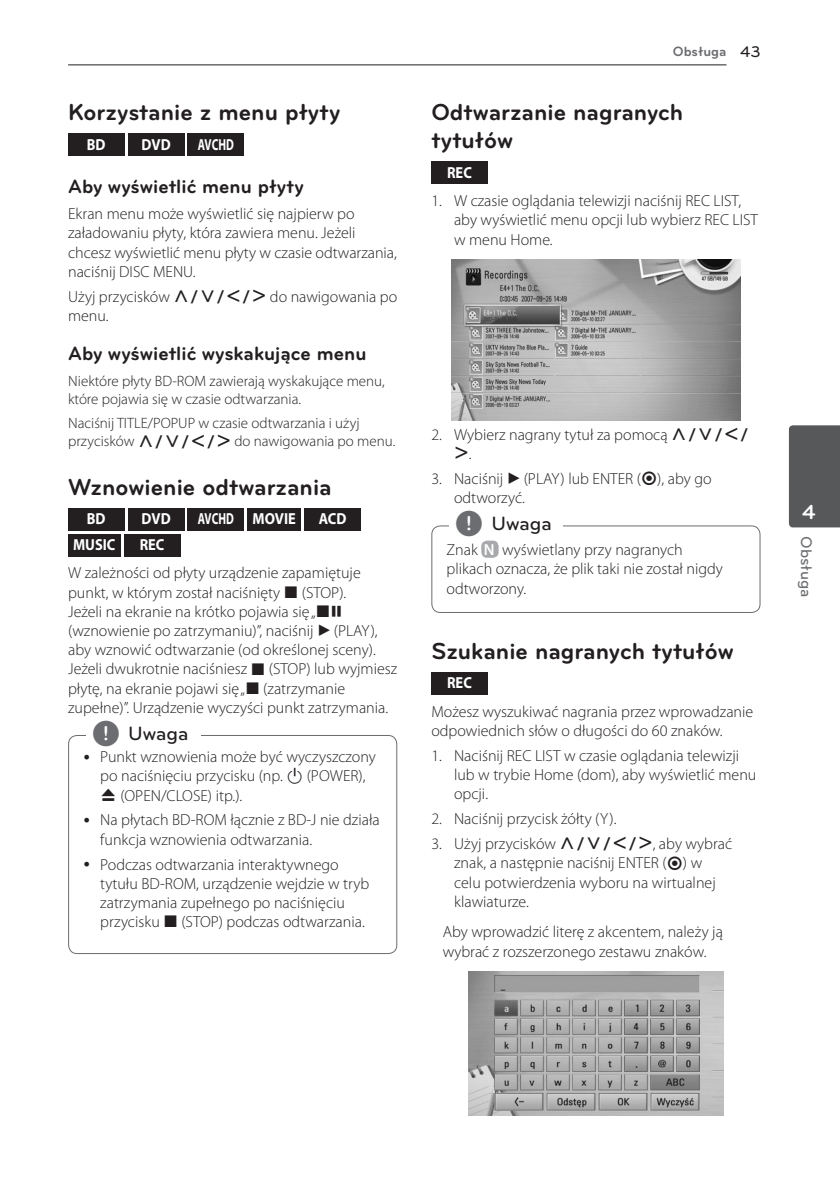
<style>
.page{position:relative;width:840px;height:1191px;background:#fff}
.page>*{position:absolute;margin:0;border:0;box-sizing:border-box;transform-origin:0 0}
.Title_2{font:700 24px/28px "Bryant LG";color:#231f20}
.t1{font:700 21px "Bryant LG";color:#fff}
.Title_3{font:700 20px "Bryant LG";color:#231f20}
.t2{font:500 20px "Bryant LG";color:#231f20}
.Content_text_Light{font:300 16px/19.2px "Myriad Pro";color:#231f20}
.Content_text_Num{font:300 16px/19.2px "Myriad Pro";color:#231f20}
.Content_Table_Setup{font:300 16px/19.2px "Myriad Pro";color:#231f20}
.t3{font:700 16px "Myriad Pro";color:#fff;scale:.9 1}
.t4{font:700 16px "Myriad Pro";color:#fff;scale:.7 1}
.t5{font:500 16px "Bryant LG";color:#6c6d70}
.Content_text_Light-2{font:300 15px/18px "Myriad Pro";color:#231f20}
.t6{font:700 14px "Bryant LG";color:#6c6d70}
.s1{font-family:"UPSYS Common";font-weight:400}
.s2{font-family:"UPSYS Common";font-weight:400;font-size:16px}
.s3{font-family:"UPSYS Common";font-weight:400;font-size:30px;color:#6c6d70}
.s4{font-weight:500;font-size:16px;color:#231f20}
.s5{font-weight:600;color:#fff}
</style>
<div class="page">
<hr style="left:68px;top:64px;width:658px;height:1px;background:#231f20">
<div style="left:788px;top:425px;width:51px;height:102px;background:#57585a"></div>
<div style="left:68px;top:134px;width:56px;height:22px;background:#231f20"></div>
<div style="left:128px;top:134px;width:56px;height:22px;background:#231f20"></div>
<div style="left:188px;top:134px;width:56px;height:22px;background:#231f20"></div>
<div style="left:68px;top:508px;width:56px;height:23px;background:#231f20"></div>
<div style="left:128px;top:508px;width:56px;height:23px;background:#231f20"></div>
<div style="left:188px;top:508px;width:56px;height:23px;background:#231f20"></div>
<div style="left:247px;top:508px;width:54px;height:23px;background:#231f20"></div>
<div style="left:304px;top:508px;width:56px;height:23px;background:#231f20"></div>
<div style="left:68px;top:534px;width:52px;height:22px;background:#231f20"></div>
<div style="left:124px;top:534px;width:56px;height:22px;background:#231f20"></div>
<div style="left:68px;top:735px;width:329px;height:219px;border:1px solid #6c6d70;border-radius:9px"></div>
<div style="left:86px;top:730px;width:114px;height:20px;background:#fff"></div>
<div style="left:431px;top:162px;width:56px;height:22px;background:#231f20"></div>
<img style="left:451px;top:259px;width:288px;height:162px">
<div style="left:481px;top:540px;width:17px;height:18px;background:#a8a9ad;border-radius:6px"></div>
<div style="left:431px;top:525px;width:329px;height:88px;border:1px solid #6c6d70;border-radius:9px"></div>
<div style="left:449px;top:520px;width:113px;height:20px;background:#fff"></div>
<div style="left:431px;top:672px;width:56px;height:22px;background:#231f20"></div>
<img style="left:468px;top:971px;width:255px;height:144px">
<p class="Title_2" style="left:68px;top:98px;width:273px">Korzystanie z menu płyty</p>
<p class="t3" style="left:87px;top:134px;width:22px">BD</p>
<p class="t3" style="left:141px;top:134px;width:34px">DVD</p>
<p class="t4" style="left:198px;top:134px;width:53px">AVCHD</p>
<p class="Title_3" style="left:68px;top:174px;width:237px">Aby wyświetlić menu płyty</p>
<p class="Content_text_Light" style="left:68px;top:204px;width:330px">Ekran menu może wyświetlić się najpierw po załadowaniu płyty, która zawiera menu. Jeżeli chcesz wyświetlić menu płyty w czasie odtwarzania, naciśnij DISC MENU.</p>
<p class="Content_text_Light" style="left:68px;top:286px;width:330px">Użyj przycisków <span class="s1">W/S/A/D</span> do nawigowania po menu.</p>
<p class="Title_3" style="left:68px;top:341px;width:300px">Aby wyświetlić wyskakujące menu</p>
<p class="Content_text_Light-2" style="left:68px;top:372px;width:318px">Niektóre płyty BD-ROM zawierają wyskakujące menu, które pojawia się w czasie odtwarzania.</p>
<p class="Content_text_Light-2" style="left:68px;top:413px;width:328px">Naciśnij TITLE/POPUP w czasie odtwarzania i użyj przycisków <span class="s2">W/S/A/D</span> do nawigowania po menu.</p>
<p class="Title_2" style="left:68px;top:473px;width:265px">Wznowienie odtwarzania</p>
<p class="t3" style="left:87px;top:508px;width:22px">BD</p>
<p class="t3" style="left:141px;top:508px;width:34px">DVD</p>
<p class="t4" style="left:198px;top:508px;width:53px">AVCHD</p>
<p class="t3" style="left:252px;top:508px;width:50px">MOVIE</p>
<p class="t3" style="left:318px;top:508px;width:32px">ACD</p>
<p class="t3" style="left:73px;top:534px;width:49px">MUSIC</p>
<p class="t3" style="left:140px;top:534px;width:29px">REC</p>
<p class="Content_text_Light" style="left:68px;top:563px;width:330px">W zależności od płyty urządzenie zapamiętuje punkt, w którym został naciśnięty <span class="s1">Z</span> (STOP).<br>Jeżeli na ekranie na krótko pojawia się „<span class="s1">ZM </span>(wznowienie po zatrzymaniu)”, naciśnij <span class="s1">d</span> (PLAY), aby wznowić odtwarzanie (od określonej sceny).<br>Jeżeli dwukrotnie naciśniesz <span class="s1">Z</span> (STOP) lub wyjmiesz płytę, na ekranie pojawi się „<span class="s1">Z</span> (zatrzymanie zupełne)”. Urządzenie wyczyści punkt zatrzymania.</p>
<p class="Content_text_Light" style="left:100px;top:747px;width:277px">Punkt wznowienia może być wyczyszczony po naciśnięciu przycisku (np. <span class="s1">1</span> (POWER),<br><span class="s1">B</span> (OPEN/CLOSE) itp.).</p>
<p class="Content_text_Light" style="left:100px;top:810px;width:281px">Na płytach BD-ROM łącznie z BD-J nie działa funkcja wznowienia odtwarzania.</p>
<p class="Content_text_Light" style="left:100px;top:854px;width:270px">Podczas odtwarzania interaktywnego tytułu BD-ROM, urządzenie wejdzie w tryb zatrzymania zupełnego po naciśnięciu przycisku <span class="s1">Z</span> (STOP) podczas odtwarzania.</p>
<p class="t2" style="left:92px;top:721px;width:98px"><span class="s3">,</span> Uwaga</p>
<p class="t6" style="left:672px;top:43px;width:89px">Obsługa <span class="s4">43</span></p>
<p class="Title_2" style="left:431px;top:98px;width:253px">Odtwarzanie nagranych tytułów</p>
<p class="t3" style="left:447px;top:162px;width:29px">REC</p>
<p class="Content_text_Num" style="left:454px;top:191px;width:305px;text-indent:-23px">1. W czasie oglądania telewizji naciśnij REC LIST, aby wyświetlić menu opcji lub wybierz REC LIST w menu Home.</p>
<p class="Content_text_Num" style="left:454px;top:425px;width:297px;text-indent:-23px">2. Wybierz nagrany tytuł za pomocą <span class="s1">W/S/A/<br>D</span>.</p>
<p class="Content_text_Num" style="left:454px;top:469px;width:259px;text-indent:-23px">3. Naciśnij <span class="s1">d</span> (PLAY) lub ENTER (<span class="s1">b</span>), aby go odtworzyć.</p>
<p class="Content_text_Light" style="left:446px;top:539px;width:278px">Znak <span class="s5">N</span> wyświetlany przy nagranych plikach oznacza, że plik taki nie został nigdy odtworzony.</p>
<p class="t2" style="left:454px;top:511px;width:98px"><span class="s3">,</span> Uwaga</p>
<p class="Title_2" style="left:431px;top:637px;width:304px">Szukanie nagranych tytułów</p>
<p class="t3" style="left:447px;top:672px;width:29px">REC</p>
<p class="Content_text_Light" style="left:431px;top:702px;width:323px">Możesz wyszukiwać nagrania przez wprowadzanie odpowiednich słów o długości do 60 znaków.</p>
<p class="Content_text_Num" style="left:454px;top:746px;width:304px;text-indent:-23px">1. Naciśnij REC LIST w czasie oglądania telewizji lub w trybie Home (dom), aby wyświetlić menu opcji.</p>
<p class="Content_text_Num" style="left:431px;top:809px;width:186px">2. Naciśnij przycisk żółty (Y).</p>
<p class="Content_text_Num" style="left:454px;top:834px;width:279px;text-indent:-23px">3. Użyj przycisków <span class="s1">W/S/A/D</span>, aby wybrać znak, a następnie naciśnij ENTER (<span class="s1">b</span>) w celu potwierdzenia wyboru na wirtualnej klawiaturze.</p>
<p class="Content_Table_Setup" style="left:442px;top:922px;width:281px">Aby wprowadzić literę z akcentem, należy ją wybrać z rozszerzonego zestawu znaków.</p>
<h2 class="t1" style="left:801px;top:499px;width:15px">4</h2>
<p class="t5" style="left:815px;top:536px;width:63px;rotate:90deg">Obsługa</p>
</div>
